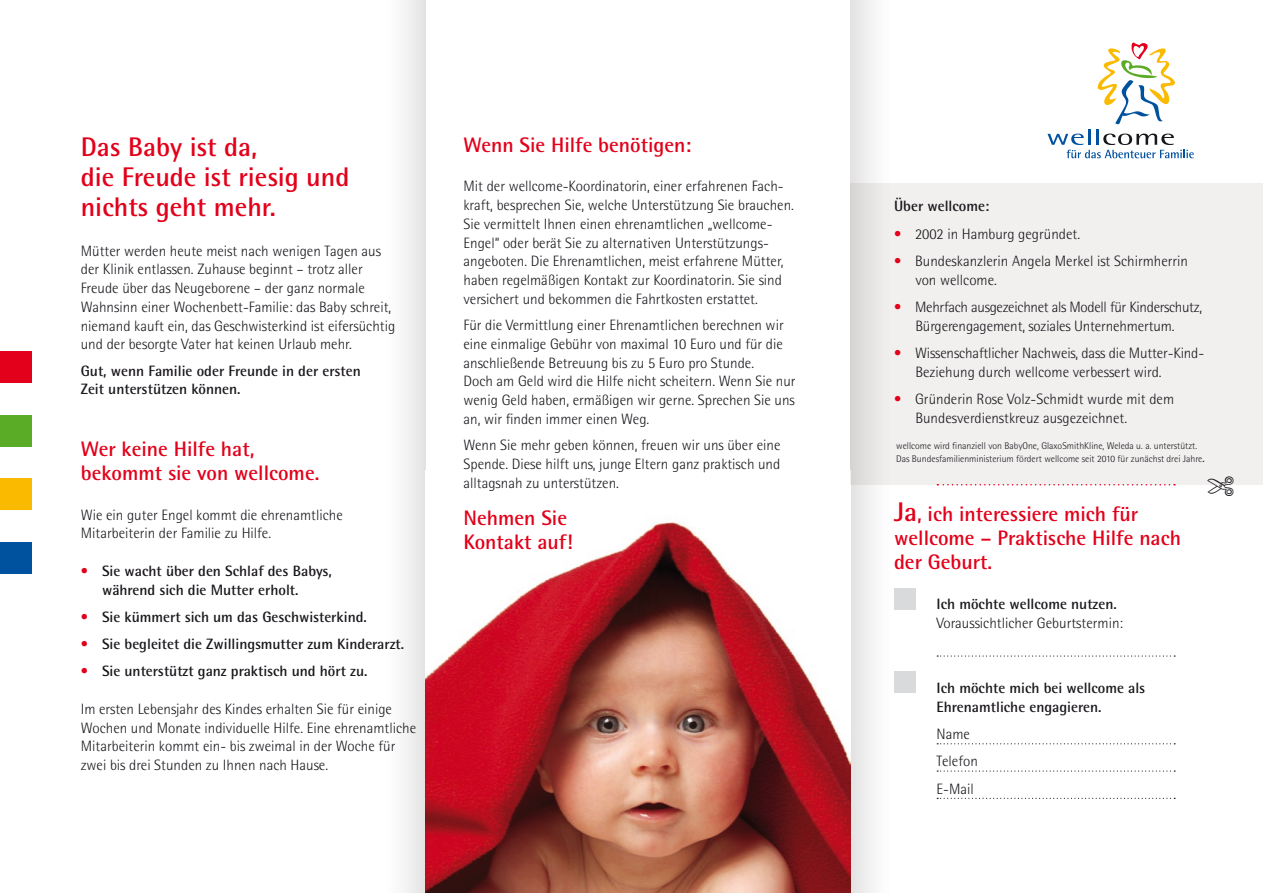
<style>
.page{position:relative;width:1263px;height:893px;background:#fff}
.page>*{position:absolute;margin:0;border:0;box-sizing:border-box;transform-origin:0 0}
.t1{font:700 27px/30px "Rotis Semi Sans Std";color:#e2001a}
.t2{font:700 21px/24px "Rotis Semi Sans Std";color:#e2001a}
.t3{font:300 15px/18.8px "Rotis Semi Sans Std";color:#1a171c}
.t4{font:700 15px/18.8px "Rotis Semi Sans Std";color:#1a171c}
.t5{font:300 15px/18.8px "Rotis Semi Sans Std";letter-spacing:-.02em;color:#1a171c;text-align:center}
.t6{font:300 9.75px/12.8px "Rotis Semi Sans Std";color:#1a171c}
.s1{font-weight:300;color:#e2001a}
.s2{color:#e2001a}
.s3{font-weight:700}
.s4{font-size:27px}
</style>
<div class="page">
<div style="left:383px;top:0;width:42px;height:893px;background:linear-gradient(to right,#fff,#e7e5e5)"></div>
<div style="left:850px;top:0;width:43px;height:893px;background:linear-gradient(to right,#e5e3e3,#fff)"></div>
<img style="left:425px;top:522px;width:425px;height:371px">
<div style="left:850px;top:183px;width:413px;height:302px;background:#f1f0ef"></div>
<div style="left:0;top:351px;width:32px;height:32px;background:#e2001a"></div>
<div style="left:0;top:415px;width:32px;height:31px;background:#5aab26"></div>
<div style="left:0;top:478px;width:32px;height:32px;background:#faba00"></div>
<div style="left:0;top:542px;width:32px;height:32px;background:#00519e"></div>
<svg style="left:1047px;top:43px;width:147px;height:115px"></svg>
<svg style="left:937px;top:484px;width:238px;height:1px"></svg>
<svg style="left:937px;top:655px;width:238px;height:2px"></svg>
<svg style="left:937px;top:743px;width:238px;height:1px"></svg>
<svg style="left:937px;top:770px;width:238px;height:2px"></svg>
<svg style="left:937px;top:798px;width:238px;height:1px"></svg>
<div style="left:894px;top:588px;width:21px;height:21px;background:#d9dadb"></div>
<div style="left:894px;top:672px;width:21px;height:21px;background:#d9dadb"></div>
<h1 class="t1" style="left:81px;top:131px;width:270px">Das Baby ist da,<br>die Freude ist riesig und nichts geht mehr.</h1>
<p class="t3" style="left:81px;top:241px;width:316px">Mütter werden heute meist nach wenigen Tagen aus der Klinik entlassen. Zuhause beginnt – trotz aller Freude über das Neugeborene – der ganz normale Wahnsinn einer Wochenbett-Familie: das Baby schreit, niemand kauft ein, das Geschwisterkind ist eifersüchtig und der besorgte Vater hat keinen Urlaub mehr.</p>
<p class="t4" style="left:81px;top:361px;width:281px">Gut, wenn Familie oder Freunde in der ersten<br>Zeit unterstützen können.</p>
<h2 class="t2" style="left:81px;top:436px;width:240px">Wer keine Hilfe hat, bekommt sie von wellcome.</h2>
<p class="t3" style="left:81px;top:505px;width:263px">Wie ein guter Engel kommt die ehrenamtliche<br>Mitarbeiterin der Familie zu Hilfe.</p>
<p class="t4" style="left:102px;top:561px;width:231px;text-indent:-21px"><span class="s1">•</span> Sie wacht über den Schlaf des Babys, während sich die Mutter erholt.</p>
<p class="t4" style="left:81px;top:607px;width:288px"><span class="s1">•</span> Sie kümmert sich um das Geschwisterkind.</p>
<p class="t4" style="left:81px;top:634px;width:325px"><span class="s1">•</span> Sie begleitet die Zwillingsmutter zum Kinderarzt.</p>
<p class="t4" style="left:81px;top:662px;width:288px"><span class="s1">•</span> Sie unterstützt ganz praktisch und hört zu.</p>
<p class="t3" style="left:81px;top:699px;width:337px">Im ersten Lebensjahr des Kindes erhalten Sie für einige Wochen und Monate individuelle Hilfe. Eine ehrenamtliche Mitarbeiterin kommt ein- bis zweimal in der Woche für zwei bis drei Stunden zu Ihnen nach Hause.</p>
<h2 class="t2" style="left:463px;top:132px;width:229px">Wenn Sie Hilfe benötigen:</h2>
<p class="t3" style="left:463px;top:177px;width:332px">Mit der wellcome-Koordinatorin, einer erfahrenen Fach&shy;kraft, besprechen Sie, welche Unterstützung Sie brauchen.<br>Sie vermittelt Ihnen einen ehrenamtlichen „wellcome-Engel“ oder berät Sie zu alternativen Unterstützungs&shy;angeboten. Die Ehrenamtlichen, meist erfahrene Mütter, haben regelmäßigen Kontakt zur Koordinatorin. Sie sind versichert und bekommen die Fahrtkosten erstattet.</p>
<p class="t3" style="left:463px;top:316px;width:334px">Für die Vermittlung einer Ehrenamtlichen berechnen wir eine einmalige Gebühr von maximal 10 Euro und für die anschließende Betreuung bis zu 5 Euro pro Stunde.<br>Doch am Geld wird die Hilfe nicht scheitern. Wenn Sie nur wenig Geld haben, ermäßigen wir gerne. Sprechen Sie uns an, wir finden immer einen Weg.</p>
<p class="t3" style="left:463px;top:436px;width:318px;text-align:justify">Wenn Sie mehr geben können, freuen wir uns über eine Spende. Diese hilft uns, junge Eltern ganz praktisch und alltagsnah zu unterstützen.</p>
<h2 class="t2" style="left:463px;top:505px;width:111px">Nehmen Sie<br>Kontakt auf!</h2>
<p class="t4" style="left:894px;top:197px;width:97px">Über wellcome:</p>
<p class="t3" style="left:894px;top:224px;width:188px"><span class="s2">•</span> 2002 in Hamburg gegründet.</p>
<p class="t3" style="left:915px;top:251px;width:274px;text-indent:-21px"><span class="s2">•</span> Bundeskanzlerin Angela Merkel ist Schirmherrin von wellcome.</p>
<p class="t5" style="left:894px;top:297px;width:309px"><span class="s2">•</span> Mehrfach ausgezeichnet als Modell für Kinderschutz,<br>Bürgerengagement, soziales Unternehmertum.</p>
<p class="t3" style="left:915px;top:343px;width:290px;text-indent:-21px"><span class="s2">•</span> Wissenschaftlicher Nachweis, dass die Mutter-Kind-<br>Beziehung durch wellcome verbessert wird.</p>
<p class="t3" style="left:915px;top:389px;width:260px;text-indent:-21px"><span class="s2">•</span> Gründerin Rose Volz-Schmidt wurde mit dem<br>Bundesverdienstkreuz ausgezeichnet.</p>
<p class="t6" style="left:896px;top:439px;width:310px">wellcome wird finanziell von BabyOne, GlaxoSmithKline, Weleda u. a. unterstützt.<br>Das Bundesfamilienministerium fördert wellcome seit 2010 für zunächst drei Jahre<span class="s3">.</span></p>
<h2 class="t2" style="left:894px;top:502px;width:288px"><span class="s4">Ja</span>, ich interessiere mich für wellcome – Praktische Hilfe nach der Geburt.</h2>
<p class="t4" style="left:936px;top:595px;width:182px">Ich möchte wellcome nutzen.</p>
<p class="t3" style="left:936px;top:614px;width:188px">Voraussichtlicher Geburtstermin:</p>
<p class="t4" style="left:936px;top:678px;width:210px">Ich möchte mich bei wellcome als<br>Ehrenamtliche engagieren.</p>
<p class="t3" style="left:936px;top:720px;width:43px;line-height:27.3px">Name<br>Telefon<br>E-Mail</p>
</div>
